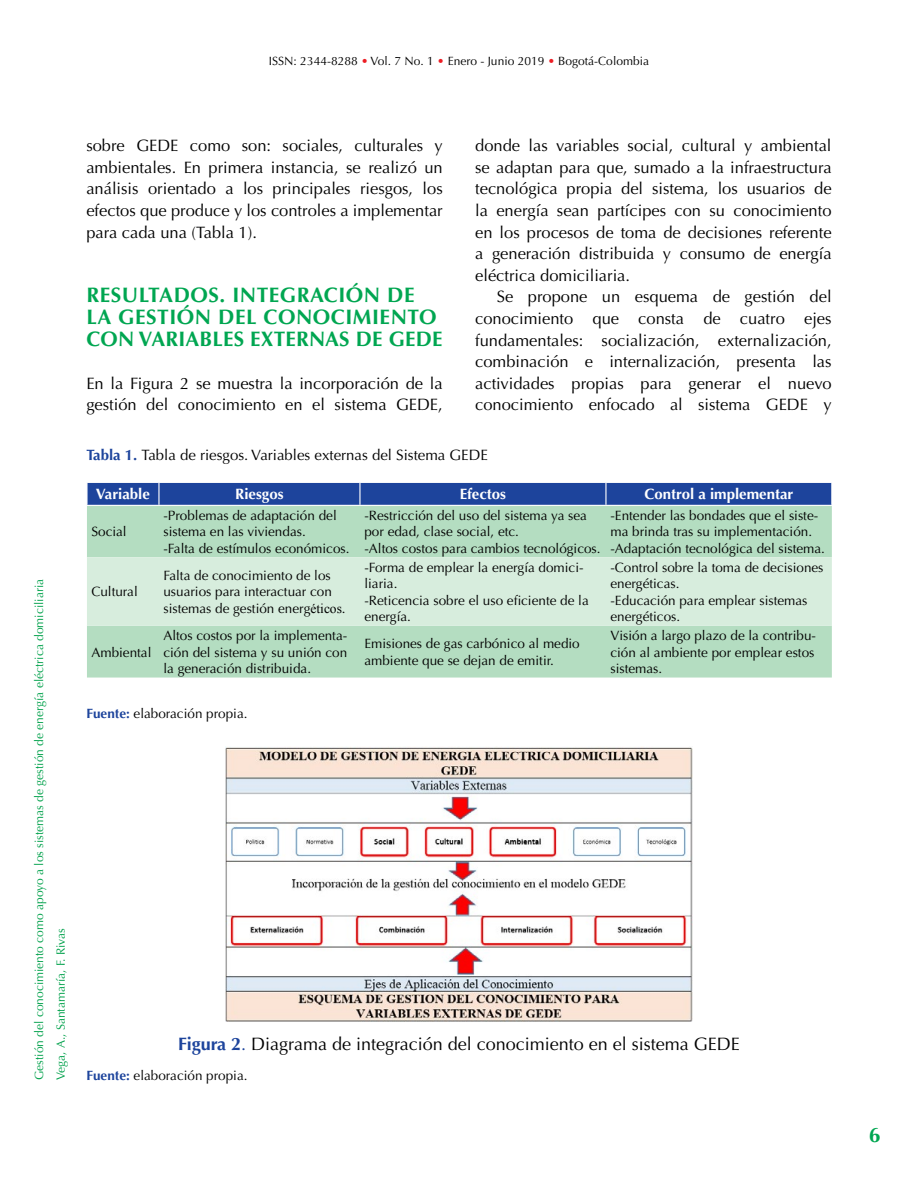
<style>
.page{position:relative;width:918px;height:1188px;background:#fff}
.page>*{position:absolute;margin:0;border:0;box-sizing:border-box;transform-origin:0 0}
.t1{font:700 21px/21.6px "Optima LT Std";letter-spacing:.025em;color:#00a651}
.t2{font:18px "Optima LT Std";color:#000}
.t3{font:16.5px/21.6px "Optima LT Std";color:#000;text-align:justify}
.t4{font:15px "Optima LT Std";color:#000}
.t5{font:700 15px "Optima LT Std";color:#fff}
.t6{font:13.5px/16.5px "Optima LT Std";color:#000}
.t7{font:12px/21.6px "Optima LT Std";color:#00a14b}
.t8{font:12px "Optima LT Std";color:#000}
.s1{color:#ed1d24}
.s2{font-weight:700;color:#1d449c}
.s3{font-family:"Times New Roman"}
.s4{color:#1d449c}
</style>
<div class="page">
<div style="left:87px;top:506px;width:745px;height:172px;background:#b4ddc1"></div>
<div style="left:87px;top:557px;width:745px;height:69px;background:#d7eddd"></div>
<svg style="left:87px;top:482px;width:745px;height:23px;background:#294ea1"></svg>
<img style="left:226px;top:747px;width:466px;height:275px">
<p class="t8" style="left:269px;top:54px;width:382px">ISSN: 2344-8288 <span class="s1">•</span> Vol. 7 No. 1 <span class="s1">•</span> Enero - Junio 2019 <span class="s1">•</span> Bogotá-Colombia</p>
<p class="t7" style="left:29px;top:1080px;width:503px;rotate:-90deg">Gestión del conocimiento como apoyo a los sistemas de gestión de energía eléctrica domiciliaria<br>Vega, A., Santamaría, F. Rivas</p>
<p class="t3" style="left:86px;top:135px;width:358px">sobre GEDE como son: sociales, culturales y ambientales. En primera instancia, se realizó un análisis orientado a los principales riesgos, los efectos que produce y los controles a implementar para cada una (Tabla 1).</p>
<p class="t3" style="left:475px;top:135px;width:358px">donde las variables social, cultural y ambiental se adaptan para que, sumado a la infraestructura tecnológica propia del sistema, los usuarios de la energía sean partícipes con su conocimiento en los procesos de toma de decisiones referente a generación distribuida y consumo de energía eléctrica domiciliaria.</p>
<p class="t3" style="left:475px;top:286px;width:358px;text-indent:22px">Se propone un esquema de gestión del conocimiento que consta de cuatro ejes fundamentales: socialización, externalización, combinación e internalización, presenta las actividades propias para generar el nuevo conocimiento enfocado al sistema GEDE y</p>
<p class="t4" style="left:86px;top:446px;width:403px"><span class="s2">Tabla 1.</span> Tabla de riesgos. Variables externas del Sistema GEDE</p>
<p class="t5" style="left:96px;top:486px;width:56px">Variable</p>
<p class="t5" style="left:235px;top:486px;width:50px">Riesgos</p>
<p class="t5" style="left:460px;top:486px;width:48px">Efectos</p>
<p class="t5" style="left:644px;top:486px;width:150px">Control a implementar</p>
<p class="t6" style="left:91px;top:524px;width:37px">Social</p>
<h1 class="t1" style="left:86px;top:285px;width:358px">RESULTADOS. INTEGRACIÓN DE<br>LA GESTIÓN DEL CONOCIMIENTO<br>CON VARIABLES EXTERNAS DE GEDE</h1>
<p class="t3" style="left:86px;top:373px;width:358px">En la Figura 2 se muestra la incorporación de la gestión del conocimiento en el sistema GEDE,</p>
<p class="t6" style="left:163px;top:507px;width:188px">-Problemas de adaptación del sistema en las viviendas.<br>-Falta de estímulos económicos.</p>
<p class="t6" style="left:364px;top:507px;width:238px">-Restricción del uso del sistema ya sea por edad, clase social, etc.<br>-Altos costos para cambios tecnológicos.</p>
<p class="t6" style="left:610px;top:507px;width:216px">-Entender las bondades que el siste&shy;ma brinda tras su implementación. -Adaptación tecnológica del sistema.</p>
<p class="t6" style="left:91px;top:584px;width:48px">Cultural</p>
<p class="t6" style="left:163px;top:567px;width:184px">Falta de conocimiento de los usuarios para interactuar con sistemas de gestión energ<span class="s3">éticos</span>.</p>
<p class="t6" style="left:364px;top:559px;width:226px">-Forma de emplear la energía domici&shy;liaria.<br>-Reticencia sobre el uso eficiente de la energía.</p>
<p class="t6" style="left:610px;top:559px;width:215px">-Control sobre la toma de decisiones energéticas.<br>-Educación para emplear sistemas energéticos.</p>
<p class="t6" style="left:163px;top:627px;width:185px;text-align:justify">Altos costos por la implementa&shy;ción del sistema y su unión con la generación distribuida.</p>
<p class="t6" style="left:364px;top:636px;width:217px">Emisiones de gas carbónico al medio ambiente que se dejan de emitir.</p>
<p class="t6" style="left:610px;top:627px;width:207px;text-align:justify">Visión a largo plazo de la contribu&shy;ción al ambiente por emplear estos sistemas.</p>
<p class="t6" style="left:86px;top:705px;width:163px"><span class="s2">Fuente:</span> elaboración propia.</p>
<p class="t6" style="left:91px;top:644px;width:62px">Ambiental</p>
<h2 class="t2" style="left:178px;top:1033px;width:563px"><span class="s2">Figura 2</span><span class="s4">.</span> Diagrama de integración del conocimiento en el sistema GEDE</h2>
<p class="t6" style="left:86px;top:1067px;width:163px"><span class="s2">Fuente:</span> elaboración propia.</p>
<h1 class="t1" style="left:869px;top:1124px;width:13px">6</h1>
</div>
